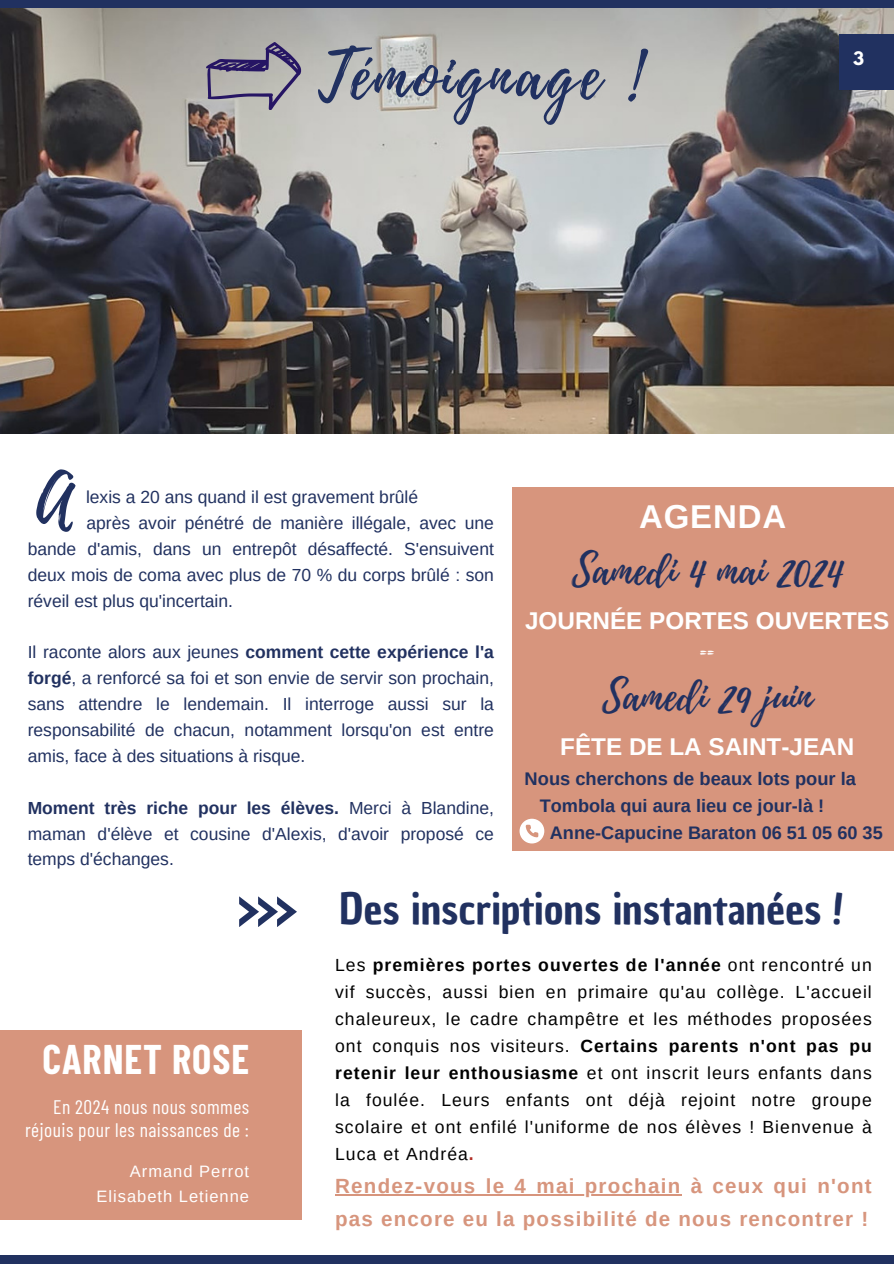
<style>
.page{position:relative;width:894px;height:1264px;background:#fff}
.page>*{position:absolute;margin:0;border:0;box-sizing:border-box;transform-origin:0 0}
.t1{font:70.35px "Playlist Script";color:#213160}
.t2{font:66px "Playlist Script";letter-spacing:.05em;color:#213161}
.t3{font:42.3px "Playlist Script";color:#213160}
.t4{font:42.3px "Playlist Script";color:#213161}
.t5{font:42px "Chau Philomene One";color:#213160}
.t6{font:700 40.5px "Barlow Condensed";letter-spacing:.025em;color:#fff}
.t7{font:700 33px "Arimo";letter-spacing:.025em;color:#fff}
.t8{font:700 24.3px "Arimo";color:#fff}
.t9{font:700 20.55px/32.7px "Arimo";letter-spacing:.06em;color:#d7957d}
.t10{font:19.5px/22.5px "Barlow Condensed";letter-spacing:.025em;color:#fff;text-align:right}
.t11{font:700 18.3px "Arimo";color:#213160}
.t12{font:18.3px "Playlist Script";color:#fff}
.t13{font:700 18.15px/27px "Arimo";color:#213160}
.t14{font:17.55px/27px "Arimo";letter-spacing:.06em;color:#000;text-align:justify}
.t15{font:17.4px/25.8px "Arimo";color:#213160;text-align:justify}
.t16{font:16.5px/24.8px "Arimo";letter-spacing:.06em;color:#fff;text-align:right}
.t17{font:700 16.5px "League Spartan";color:#fff}
.s1{font-weight:700}
.s2{font-weight:700;color:#b22f27}
</style>
<div class="page">
<img style="left:0;top:8px;width:893px;height:425px">
<div style="left:0;top:0;width:893px;height:8px;background:#213160"></div>
<div style="left:0;top:1255px;width:893px;height:8px;background:#213160"></div>
<div style="left:839px;top:34px;width:54px;height:55px;background:#213160"></div>
<div style="left:0;top:1030px;width:301px;height:189px;background:#d7957d"></div>
<svg style="left:206px;top:42px;width:95px;height:68px;background:#9893a0"></svg>
<div style="left:512px;top:487px;width:381px;height:364px;background:#d7957d"></div>
<svg style="left:239px;top:896px;width:58px;height:30px"></svg>
<svg style="left:519px;top:818px;width:25px;height:25px"></svg>
<hr style="left:335px;top:1194px;width:346px;height:1px;background:#d7957d">
<h2 class="t2" style="left:318px;top:29px;width:324px">Témoignage !</h2>
<p class="t17" style="left:852px;top:51px;width:12px">3</p>
<h1 class="t1" style="left:36px;top:452px;width:38px">A</h1>
<p class="t15" style="left:86px;top:484px;width:333px">lexis a 20 ans quand il est gravement brûlé</p>
<p class="t15" style="left:86px;top:510px;width:409px">après avoir pénétré de manière illégale, avec une</p>
<p class="t15" style="left:28px;top:536px;width:467px">bande d'amis, dans un entrepôt désaffecté. S'ensuivent</p>
<p class="t15" style="left:28px;top:561px;width:467px">deux mois de coma avec plus de 70 % du corps brûlé : son</p>
<p class="t15" style="left:28px;top:587px;width:207px">réveil est plus qu'incertain.</p>
<p class="t15" style="left:28px;top:639px;width:467px">Il raconte alors aux jeunes <span class="s1">comment cette expérience l'a forgé</span>, a renforcé sa foi et son envie de servir son prochain, sans attendre le lendemain. Il interroge aussi sur la responsabilité de chacun, notamment lorsqu'on est entre amis, face à des situations à risque.</p>
<p class="t15" style="left:28px;top:794px;width:467px"><span class="s1">Moment très riche pour les élèves.</span> Merci à Blandine, maman d'élève et cousine d'Alexis, d'avoir proposé ce temps d'échanges.</p>
<h3 class="t7" style="left:639px;top:498px;width:148px">AGENDA</h3>
<h3 class="t3" style="left:571px;top:540px;width:272px">Samedi 4 mai 2024</h3>
<h3 class="t8" style="left:525px;top:607px;width:365px">JOURNÉE PORTES OUVERTES</h3>
<p class="t12" style="left:699px;top:638px;width:16px">==</p>
<h3 class="t4" style="left:602px;top:666px;width:212px">Samedi 29 juin</h3>
<h3 class="t8" style="left:560px;top:733px;width:295px">FÊTE DE LA SAINT-JEAN</h3>
<p class="t11" style="left:524px;top:768px;width:333px">Nous cherchons de beaux lots pour la</p>
<p class="t13" style="left:549px;top:791px;width:334px;text-indent:-10px">Tombola qui aura lieu ce jour-là !<br>Anne-Capucine Baraton 06 51 05 60 35</p>
<h3 class="t6" style="left:42px;top:1033px;width:208px">CARNET ROSE</h3>
<p class="t10" style="left:25px;top:1095px;width:225px">En 2024 nous nous sommes réjouis pour les naissances de :</p>
<p class="t16" style="left:96px;top:1158px;width:154px">Armand Perrot<br>Elisabeth Letienne</p>
<h3 class="t5" style="left:339px;top:880px;width:505px">Des inscriptions instantanées !</h3>
<p class="t14" style="left:335px;top:951px;width:538px">Les <span class="s1">premières portes ouvertes de l'année</span> ont rencontré un vif succès, aussi bien en primaire qu'au collège. L'accueil chaleureux, le cadre champêtre et les méthodes proposées ont conquis nos visiteurs. <span class="s1">Certains parents n'ont pas pu retenir leur enthousiasme</span> et ont inscrit leurs enfants dans la foulée. Leurs enfants ont déjà rejoint notre groupe scolaire et ont enfilé l'uniforme de nos élèves ! Bienvenue à Luca et Andréa<span class="s2">.</span></p>
<p class="t9" style="left:335px;top:1169px;width:538px">Rendez-vous le 4 mai prochain à ceux qui n'ont pas encore eu la possibilité de nous rencontrer !</p>
</div>
